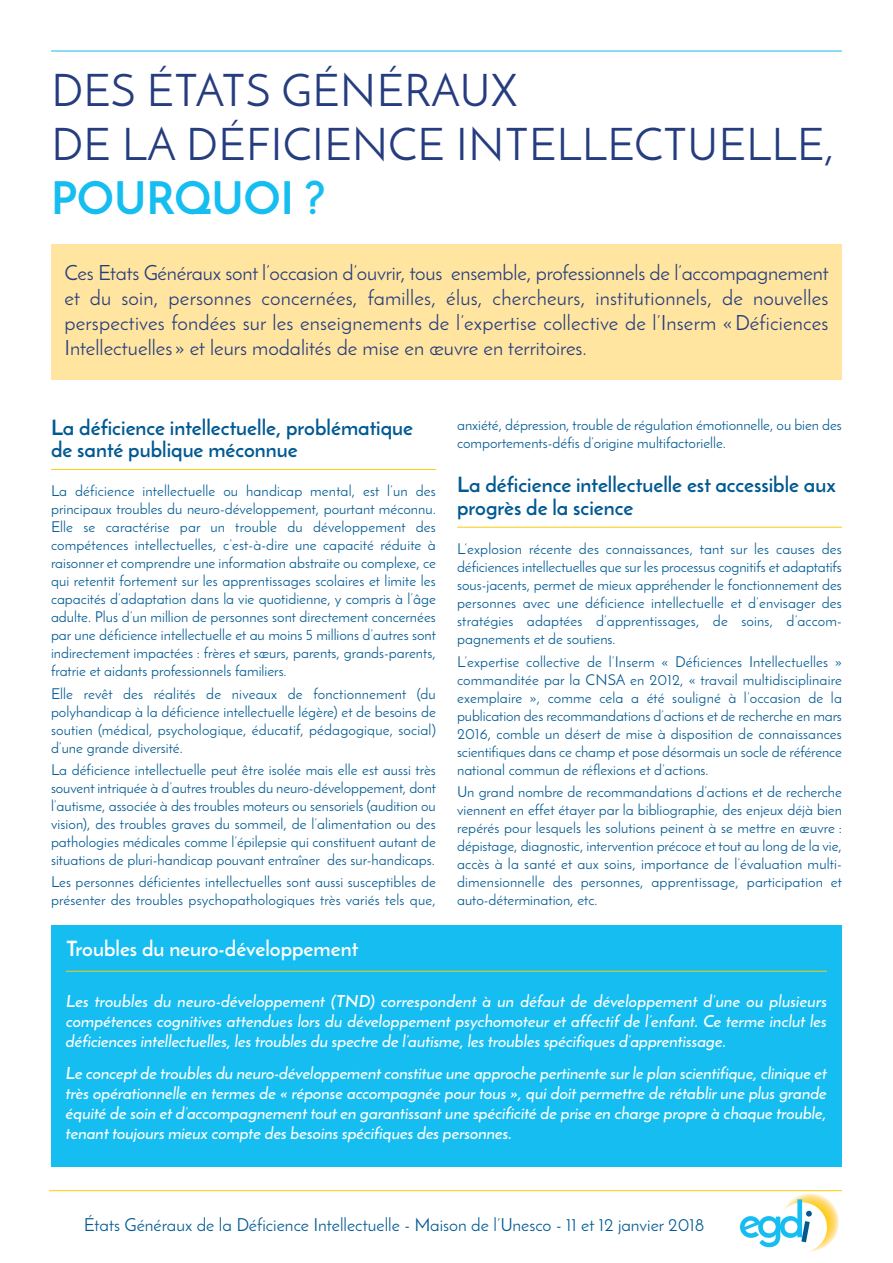
<style>
.page{position:relative;width:893px;height:1263px;background:#fff}
.page>*{position:absolute;margin:0;border:0;box-sizing:border-box;transform-origin:0 0}
.t1{font:45px/54px "Josefin Sans";color:#253c7f}
.t2{font:700 45px "Josefin Sans";color:#15bdf0}
.t3{font:21px/24.9px "Josefin Sans";color:#253c7f;text-align:justify}
.t4{font:700 21px/22.5px "Josefin Sans";color:#015992}
.t5{font:700 21px "Josefin Sans";color:#fff}
.t6{font:18px "Josefin Sans";color:#015992}
.t7{font:italic 600 16.5px/19.8px "Josefin Sans";color:#fff;text-align:justify}
.t8{font:15px/18px "Josefin Sans";color:#015992;text-align:justify}
</style>
<div class="page">
<svg style="left:740px;top:1193px;width:99px;height:58px"></svg>
<hr style="left:49px;top:1190px;width:793px;height:1px;background:#feca0a">
<hr style="left:51px;top:469px;width:385px;height:1px;background:#feca0a">
<hr style="left:457px;top:527px;width:385px;height:1px;background:#feca0a">
<div style="left:51px;top:245px;width:791px;height:135px;background:#ffe59f"></div>
<hr style="left:51px;top:51px;width:791px;height:1px;background:#15bdf0">
<div style="left:51px;top:925px;width:791px;height:241px;background:#15bdf0"></div>
<hr style="left:66px;top:971px;width:761px;height:1px;background:#feca0a">
<h1 class="t1" style="left:51px;top:63px;width:785px">DES ÉTATS GÉNÉRAUX<br>DE LA DÉFICIENCE INTELLECTUELLE,</h1>
<h1 class="t2" style="left:51px;top:170px;width:276px">POURQUOI ?</h1>
<p class="t3" style="left:65px;top:260px;width:766px">Ces Etats Généraux sont l’occasion d’ouvrir, tous ensemble, professionnels de l’accompagnement et du soin, personnes concernées, familles, élus, chercheurs, institutionnels, de nouvelles perspectives fondées sur les enseignements de l’expertise collective de l’Inserm «Déficiences Intellectuelles » et leurs modalités de mise en œuvre en territoires.</p>
<h2 class="t4" style="left:51px;top:416px;width:364px">La déficience intellectuelle, problématique de santé publique méconnue</h2>
<p class="t8" style="left:51px;top:482px;width:387px">La déficience intellectuelle ou handicap mental, est l’un des principaux troubles du neuro-développement, pourtant méconnu.<br>Elle se caractérise par un trouble du développement des compétences intellectuelles, c’est-à-dire une capacité réduite à raisonner et comprendre une information abstraite ou complexe, ce qui retentit fortement sur les apprentissages scolaires et limite les capacités d’adaptation dans la vie quotidienne, y compris à l’âge adulte. Plus d’un million de personnes sont directement concernées par une déficience intellectuelle et au moins 5 millions d’autres sont indirectement impactées : frères et sœurs, parents, grands-parents, fratrie et aidants professionnels familiers.</p>
<p class="t8" style="left:51px;top:684px;width:386px">Elle revêt des réalités de niveaux de fonctionnement (du polyhandicap à la déficience intellectuelle légère) et de besoins de soutien (médical, psychologique, éducatif, pédagogique, social) d’une grande diversité.</p>
<p class="t8" style="left:51px;top:761px;width:387px">La déficience intellectuelle peut être isolée mais elle est aussi très souvent intriquée à d’autres troubles du neuro-développement, dont l’autisme, associée à des troubles moteurs ou sensoriels (audition ou vision), des troubles graves du sommeil, de l’alimentation ou des pathologies médicales comme l’épilepsie qui constituent autant de situations de pluri-handicap pouvant entraîner des sur-handicaps.</p>
<p class="t8" style="left:51px;top:873px;width:386px">Les personnes déficientes intellectuelles sont aussi susceptibles de présenter des troubles psychopathologiques très variés tels que,</p>
<p class="t8" style="left:457px;top:416px;width:386px">anxiété, dépression, trouble de régulation émotionnelle, ou bien des comportements-défis d’origine multifactorielle.</p>
<h2 class="t4" style="left:457px;top:474px;width:380px">La déficience intellectuelle est accessible aux progrès de la science</h2>
<p class="t8" style="left:457px;top:540px;width:386px">L’explosion récente des connaissances, tant sur les causes des déficiences intellectuelles que sur les processus cognitifs et adaptatifs sous-jacents, permet de mieux appréhender le fonctionnement des personnes avec une déficience intellectuelle et d’envisager des stratégies adaptées d’apprentissages, de soins, d’accom&shy;pagnements et de soutiens.</p>
<p class="t8" style="left:457px;top:652px;width:386px">L’expertise collective de l’Inserm « Déficiences Intellectuelles » commanditée par la CNSA en 2012, « travail multidisciplinaire exemplaire », comme cela a été souligné à l’occasion de la publication des recommandations d’actions et de recherche en mars 2016, comble un désert de mise à disposition de connaissances scientifiques dans ce champ et pose désormais un socle de référence national commun de réflexions et d’actions.</p>
<p class="t8" style="left:457px;top:782px;width:387px">Un grand nombre de recommandations d’actions et de recherche viennent en effet étayer par la bibliographie, des enjeux déjà bien repérés pour lesquels les solutions peinent à se mettre en œuvre : dépistage, diagnostic, intervention précoce et tout au long de la vie, accès à la santé et aux soins, importance de l’évaluation multi&shy;dimensionnelle des personnes, apprentissage, participation et auto-détermination, etc.</p>
<h2 class="t5" style="left:66px;top:935px;width:294px">Troubles du neuro-développement</h2>
<p class="t7" style="left:66px;top:991px;width:762px">Les troubles du neuro-développement (TND) correspondent à un défaut de développement d’une ou plusieurs compétences cognitives attendues lors du développement psychomoteur et affectif de l’enfant. Ce terme inclut les déficiences intellectuelles, les troubles du spectre de l’autisme, les troubles spécifiques d’apprentissage.</p>
<p class="t7" style="left:66px;top:1063px;width:763px">Le concept de troubles du neuro-développement constitue une approche pertinente sur le plan scientifique, clinique et très opérationnelle en termes de « réponse accompagnée pour tous », qui doit permettre de rétablir une plus grande équité de soin et d’accompagnement tout en garantissant une spécificité de prise en charge propre à chaque trouble, tenant toujours mieux compte des besoins spécifiques des personnes.</p>
<p class="t6" style="left:84px;top:1214px;width:622px">États Généraux de la Déficience Intellectuelle - Maison de l’Unesco - 11 et 12 janvier 2018</p>
</div>
